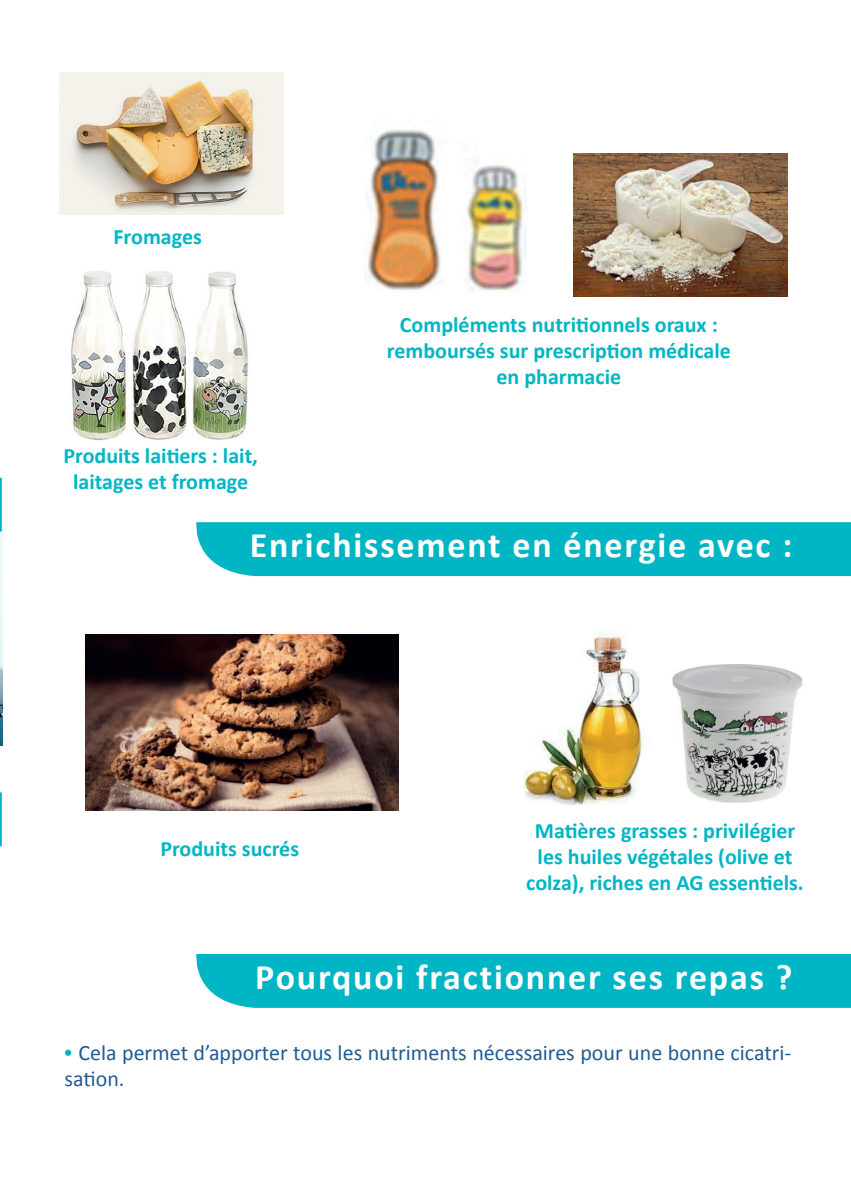
<style>
.page{position:relative;width:851px;height:1191px;background:#fff}
.page>*{position:absolute;margin:0;border:0;box-sizing:border-box;transform-origin:0 0}
.t1{font:700 36px "Calibri";letter-spacing:.05em;color:#fff}
.t2{font:700 22px/26px "Calibri";color:#00b6c4;text-align:center}
.t3{font:22px/26.4px "Calibri";color:#225b93}
.s1{font-family:"Times";color:#00b6c4}
</style>
<div class="page">
<img style="left:0;top:530px;width:3px;height:215px">
<svg style="left:0;top:478px;width:2px;height:53px"></svg>
<svg style="left:0;top:792px;width:2px;height:54px"></svg>
<div style="left:196px;top:522px;width:654px;height:54px;background:#00b6c4"></div>
<div style="left:196px;top:954px;width:654px;height:54px;background:#00b6c4"></div>
<img style="left:59px;top:72px;width:225px;height:142px">
<img style="left:71px;top:271px;width:178px;height:169px">
<img style="left:573px;top:154px;width:213px;height:142px">
<img style="left:672px;top:665px;width:131px;height:137px">
<img style="left:86px;top:634px;width:312px;height:176px">
<img style="left:523px;top:631px;width:120px;height:174px">
<img style="left:365px;top:130px;width:162px;height:163px">
<p class="t2" style="left:113px;top:224px;width:90px">Fromages</p>
<p class="t2" style="left:63px;top:442px;width:196px">Produits laitiers : lait, laitages et fromage</p>
<p class="t2" style="left:387px;top:311px;width:345px">Compléments nutritionnels oraux : remboursés sur prescription médicale en pharmacie</p>
<h1 class="t1" style="left:250px;top:522px;width:544px">Enrichissement en énergie avec :</h1>
<p class="t2" style="left:160px;top:835px;width:140px">Produits sucrés</p>
<p class="t2" style="left:526px;top:817px;width:279px">Matières grasses : privilégier les huiles végétales (olive et colza), riches en AG essentiels.</p>
<h1 class="t1" style="left:255px;top:954px;width:538px">Pourquoi fractionner ses repas ?</h1>
<p class="t3" style="left:65px;top:1039px;width:728px"><span class="s1">•</span> Cela permet d’apporter tous les nutriments nécessaires pour une bonne cicatri&shy;sation.</p>
</div>
